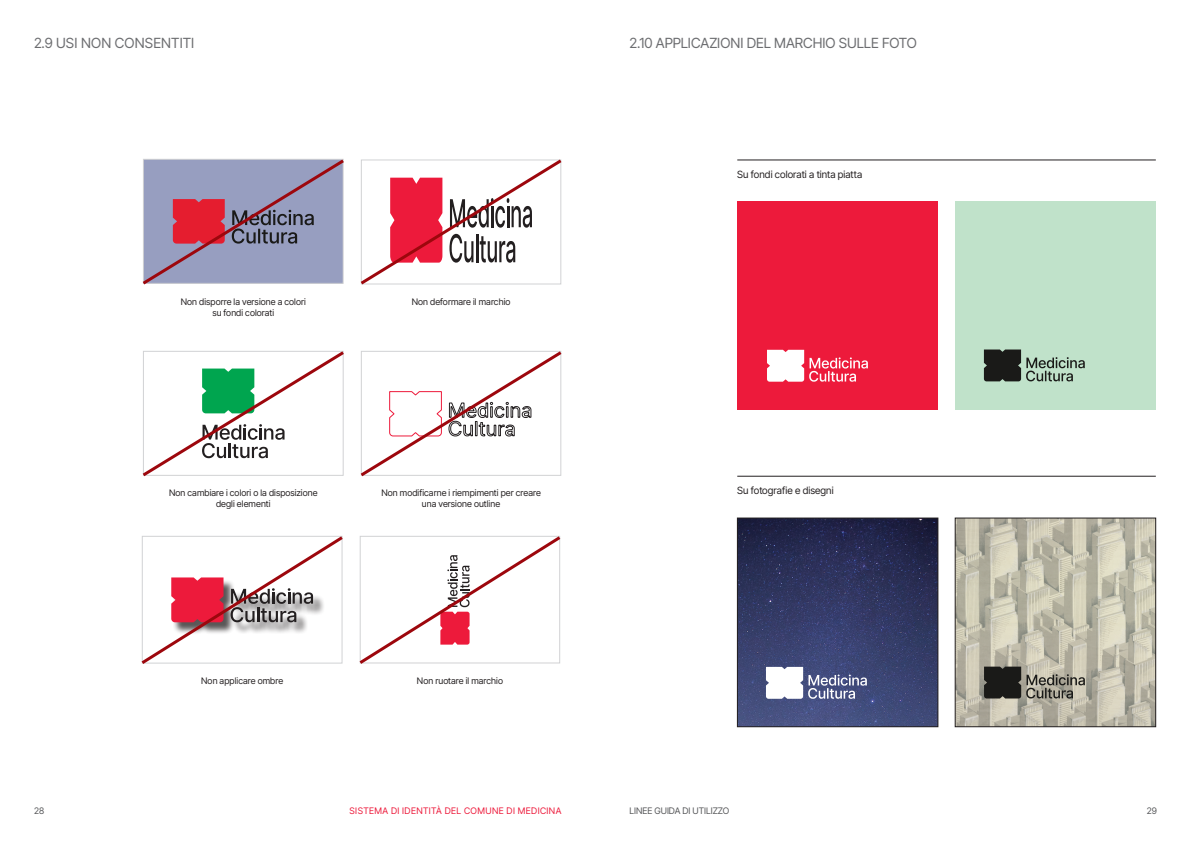
<style>
.page{position:relative;width:1191px;height:842px;background:#fff}
.page>*{position:absolute;margin:0;border:0;box-sizing:border-box;transform-origin:0 0}
.t1{font:14px "Inter Tight";letter-spacing:.005em;color:#6c6d70}
.t2{font:10px "Inter Tight";letter-spacing:.005em;color:#231f20}
.t3{font:9px/10.8px "Inter Tight";letter-spacing:.01em;color:#231f20;text-align:center}
.t4{font:9px "Inter Tight";letter-spacing:.045em;color:#ed1a3b}
.t5{font:9px "Inter Tight";color:#57585a}
</style>
<div class="page">
<hr style="left:737px;top:160px;width:418px;height:1px;background:#231f20">
<hr style="left:737px;top:476px;width:418px;height:1px;background:#231f20">
<div style="left:737px;top:202px;width:201px;height:208px;background:#ed1a3b"></div>
<svg style="left:767px;top:350px;width:101px;height:32px"></svg>
<div style="left:955px;top:202px;width:200px;height:208px;background:#c0e2ca"></div>
<svg style="left:984px;top:349px;width:100px;height:32px"></svg>
<img style="left:739px;top:520px;width:197px;height:205px">
<div style="left:737px;top:518px;width:201px;height:209px;border:1px solid #231f20"></div>
<img style="left:957px;top:520px;width:196px;height:205px">
<div style="left:955px;top:518px;width:200px;height:209px;border:1px solid #231f20"></div>
<svg style="left:984px;top:667px;width:100px;height:31px;background:#6d6b61"></svg>
<svg style="left:766px;top:667px;width:101px;height:32px"></svg>
<svg style="left:141px;top:536px;width:202px;height:128px"></svg>
<svg style="left:359px;top:536px;width:202px;height:128px"></svg>
<svg style="left:142px;top:159px;width:202px;height:126px;background:#9c8daa"></svg>
<svg style="left:360px;top:159px;width:202px;height:126px"></svg>
<svg style="left:142px;top:351px;width:202px;height:126px"></svg>
<svg style="left:360px;top:351px;width:202px;height:126px"></svg>
<h1 class="t1" style="left:34px;top:33px;width:162px">2.9 USI NON CONSENTITI</h1>
<h1 class="t1" style="left:629px;top:33px;width:289px">2.10 APPLICAZIONI DEL MARCHIO SULLE FOTO</h1>
<p class="t3" style="left:181px;top:296px;width:127px">Non disporre la versione a colori</p>
<p class="t3" style="left:412px;top:296px;width:100px">Non deformare il marchio</p>
<p class="t3" style="left:212px;top:307px;width:63px">su fondi colorati</p>
<p class="t3" style="left:169px;top:488px;width:150px">Non cambiare i colori o la disposizione degli elementi</p>
<p class="t3" style="left:381px;top:488px;width:161px">Non modificarne i riempimenti per creare una versione outline</p>
<p class="t3" style="left:201px;top:675px;width:84px">Non applicare ombre</p>
<p class="t3" style="left:417px;top:675px;width:88px">Non ruotare il marchio</p>
<p class="t2" style="left:737px;top:167px;width:126px">Su fondi colorati a tinta piatta</p>
<p class="t2" style="left:737px;top:483px;width:98px">Su fotografie e disegni</p>
<p class="t5" style="left:34px;top:804px;width:12px">28</p>
<p class="t4" style="left:349px;top:804px;width:213px">SISTEMA DI IDENTITÀ DEL COMUNE DI MEDICINA</p>
<p class="t5" style="left:629px;top:804px;width:101px">LINEE GUIDA DI UTILIZZO</p>
<p class="t5" style="left:1146px;top:804px;width:12px">29</p>
</div>
